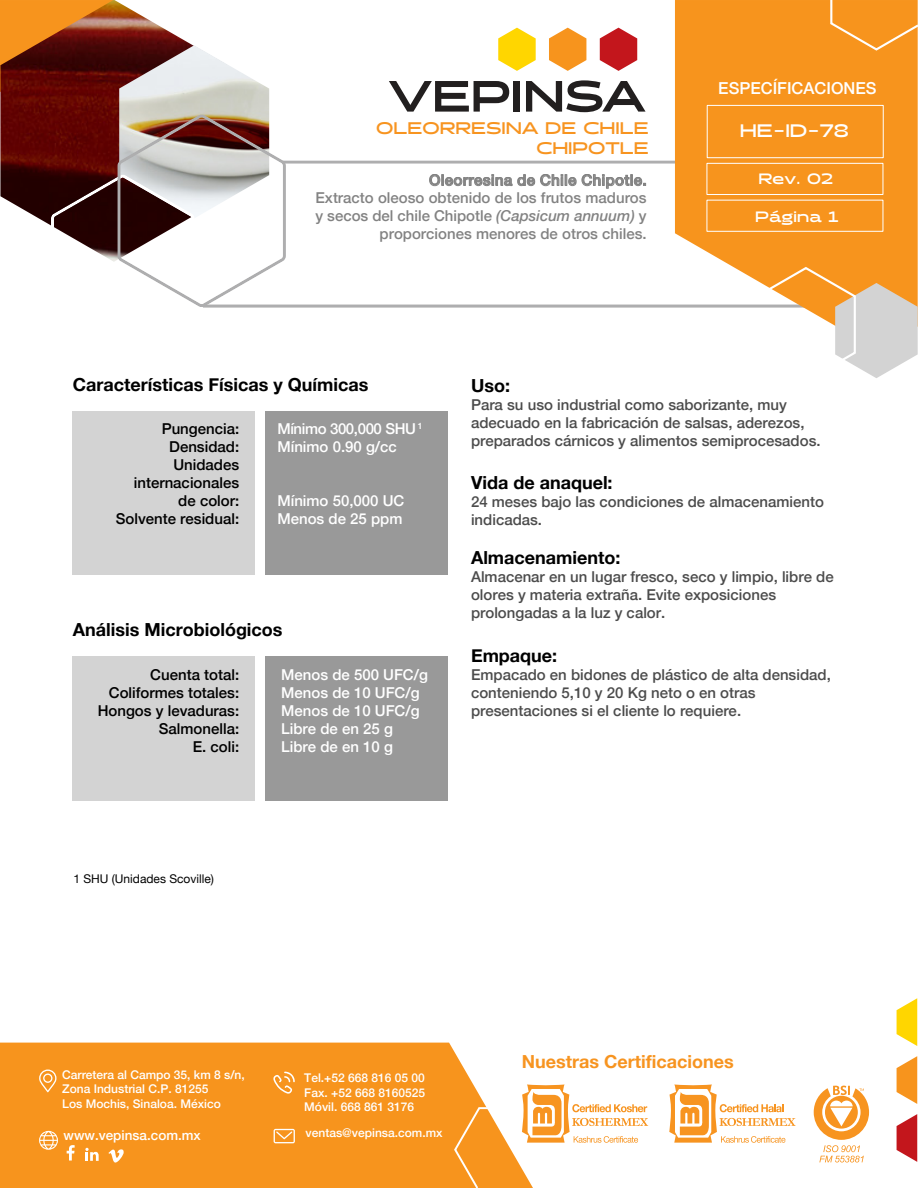
<style>
.page{position:relative;width:918px;height:1188px;background:#fff}
.page>*{position:absolute;margin:0;border:0;box-sizing:border-box;transform-origin:0 0}
.t1{font:700 18px "Helvetica Neue";color:#000}
.t2{font:700 18px "Helvetica Neue";color:#f79420}
.t3{font:700 18px "Halogen";color:#fff}
.t4{font:700 16.8px/20.2px "Halogen";color:#f79420;text-align:right}
.t5{font:500 16.5px "Helvetica Neue";color:#fff}
.t6{font:500 15px/18px "Helvetica Neue";color:#4c4c4c}
.t7{font:500 15px/18px "Helvetica Neue";color:#000;text-align:right}
.t8{font:500 15px/18px "Helvetica Neue";color:#fff}
.t9{font:500 15px/18px "Helvetica Neue";letter-spacing:-.025em;color:#fff}
.t10{font:700 15px "Halogen";color:#fff}
.t11{font:500 13.5px "Helvetica Neue";color:#fff}
.t12{font:500 12px/14.4px "Helvetica Neue";color:#fff}
.t13{font:12px "Helvetica Neue";color:#000}
.s1{font-style:italic}
</style>
<div class="page">
<hr style="left:282px;top:161px;width:435px;height:3px;background:#aeaeaf">
<hr style="left:203px;top:305px;width:606px;height:3px;background:#aeaeaf">
<svg style="left:675px;top:0;width:243px;height:308px;background:#f79b2c"></svg>
<div style="left:707px;top:105px;width:177px;height:53px;border:1px solid #fff"></div>
<div style="left:706px;top:163px;width:177px;height:32px;border:1px solid #fff"></div>
<div style="left:706px;top:200px;width:177px;height:32px;border:1px solid #fff"></div>
<svg style="left:829px;top:0;width:89px;height:52px;background:#f79a2a"></svg>
<svg style="left:754px;top:266px;width:164px;height:112px"></svg>
<svg style="left:0;top:0;width:287px;height:308px"></svg>
<svg style="left:429px;top:174px;width:147px;height:12px"></svg>
<svg style="left:582px;top:174px;width:64px;height:15px"></svg>
<svg style="left:498px;top:28px;width:38px;height:43px"></svg>
<svg style="left:549px;top:28px;width:37px;height:43px"></svg>
<svg style="left:600px;top:28px;width:37px;height:43px"></svg>
<svg style="left:389px;top:81px;width:120px;height:31px"></svg>
<div style="left:514px;top:81px;width:6px;height:31px;background:#221f1f"></div>
<svg style="left:526px;top:80px;width:120px;height:32px"></svg>
<div style="left:72px;top:411px;width:183px;height:163px;background:#d3d3d3"></div>
<div style="left:265px;top:411px;width:183px;height:163px;background:#999"></div>
<div style="left:72px;top:657px;width:183px;height:144px;background:#d3d3d3"></div>
<div style="left:265px;top:657px;width:183px;height:144px;background:#999"></div>
<svg style="left:0;top:1043px;width:682px;height:145px;fill:#f7941d"></svg>
<svg style="left:453px;top:1106px;width:50px;height:82px;background:#f79f36"></svg>
<svg style="left:67px;top:1145px;width:8px;height:16px"></svg>
<svg style="left:85px;top:1148px;width:14px;height:13px"></svg>
<svg style="left:897px;top:998px;width:20px;height:48px"></svg>
<svg style="left:897px;top:1056px;width:20px;height:48px"></svg>
<svg style="left:897px;top:1114px;width:20px;height:48px"></svg>
<svg style="left:522px;top:1085px;width:126px;height:58px"></svg>
<svg style="left:39px;top:1070px;width:17px;height:22px"></svg>
<svg style="left:273px;top:1072px;width:22px;height:22px"></svg>
<svg style="left:274px;top:1129px;width:21px;height:14px"></svg>
<svg style="left:39px;top:1131px;width:19px;height:19px"></svg>
<svg style="left:108px;top:1149px;width:16px;height:14px"></svg>
<svg style="left:814px;top:1086px;width:55px;height:77px"></svg>
<svg style="left:669px;top:1085px;width:127px;height:58px"></svg>
<p class="t4" style="left:376px;top:119px;width:274px">OLEORRESINA DE CHILE<br>CHIPOTLE</p>
<p class="t6" style="left:315px;top:170px;width:333px;text-align:right">Oleorresina de Chile Chipotle.<br>Extracto oleoso obtenido de los frutos maduros y secos del chile Chipotle <span class="s1">(Capsicum annuum)</span> y proporciones menores de otros chiles.</p>
<p class="t5" style="left:718px;top:75px;width:160px">ESPECÍFICACIONES</p>
<p class="t3" style="left:740px;top:120px;width:111px">HE-ID-78</p>
<p class="t10" style="left:759px;top:169px;width:76px">Rev. 02</p>
<p class="t10" style="left:755px;top:208px;width:85px">Página 1</p>
<p class="t1" style="left:73px;top:371px;width:297px">Características Físicas y Químicas</p>
<p class="t7" style="left:116px;top:419px;width:125px">Pungencia:<br>Densidad:<br>Unidades internacionales de color:<br>Solvente residual:</p>
<p class="t9" style="left:277px;top:419px;width:147px">Mínimo 300,000 SHU <sup>1<br></sup>Mínimo 0.90 g/cc</p>
<p class="t8" style="left:277px;top:491px;width:128px">Mínimo 50,000 UC<br>Menos de 25 ppm</p>
<p class="t1" style="left:73px;top:615px;width:211px">Análisis Microbiológicos</p>
<p class="t7" style="left:98px;top:665px;width:143px">Cuenta total:<br>Coliformes totales:<br>Hongos y levaduras:<br>Salmonella:<br>E. coli:</p>
<p class="t8" style="left:281px;top:665px;width:148px">Menos de 500 UFC/g<br>Menos de 10 UFC/g<br>Menos de 10 UFC/g<br>Libre de en 25 g<br>Libre de en 10 g</p>
<p class="t1" style="left:471px;top:371px;width:41px">Uso:</p>
<p class="t6" style="left:471px;top:395px;width:351px">Para su uso industrial como saborizante, muy adecuado en la fabricación de salsas, aderezos, preparados cárnicos y alimentos semiprocesados.</p>
<p class="t1" style="left:471px;top:468px;width:143px">Vida de anaquel:</p>
<p class="t6" style="left:471px;top:492px;width:354px">24 meses bajo las condiciones de almacenamiento indicadas.</p>
<p class="t1" style="left:471px;top:544px;width:151px">Almacenamiento:</p>
<p class="t6" style="left:471px;top:567px;width:364px">Almacenar en un lugar fresco, seco y limpio, libre de olores y materia extraña. Evite exposiciones prolongadas a la luz y calor.</p>
<p class="t1" style="left:471px;top:641px;width:88px">Empaque:</p>
<p class="t6" style="left:471px;top:665px;width:361px">Empacado en bidones de plástico de alta densidad, conteniendo 5,10 y 20 Kg neto o en otras presentaciones si el cliente lo requiere.</p>
<p class="t13" style="left:73px;top:870px;width:142px">1 SHU (Unidades Scoville)</p>
<p class="t12" style="left:62px;top:1067px;width:184px">Carretera al Campo 35, km 8 s/n,<br>Zona Industrial C.P. 81255<br>Los Mochis, Sinaloa. México</p>
<p class="t12" style="left:304px;top:1070px;width:122px;text-align:justify">Tel.+52 668 816 05 00<br>Fax. +52 668 8160525<br>Móvil. 668 861 3176</p>
<p class="t11" style="left:64px;top:1124px;width:139px">www.vepinsa.com.mx</p>
<p class="t12" style="left:306px;top:1125px;width:138px">ventas@vepinsa.com.mx</p>
<p class="t2" style="left:522px;top:1047px;width:213px">Nuestras Certificaciones</p>
</div>
